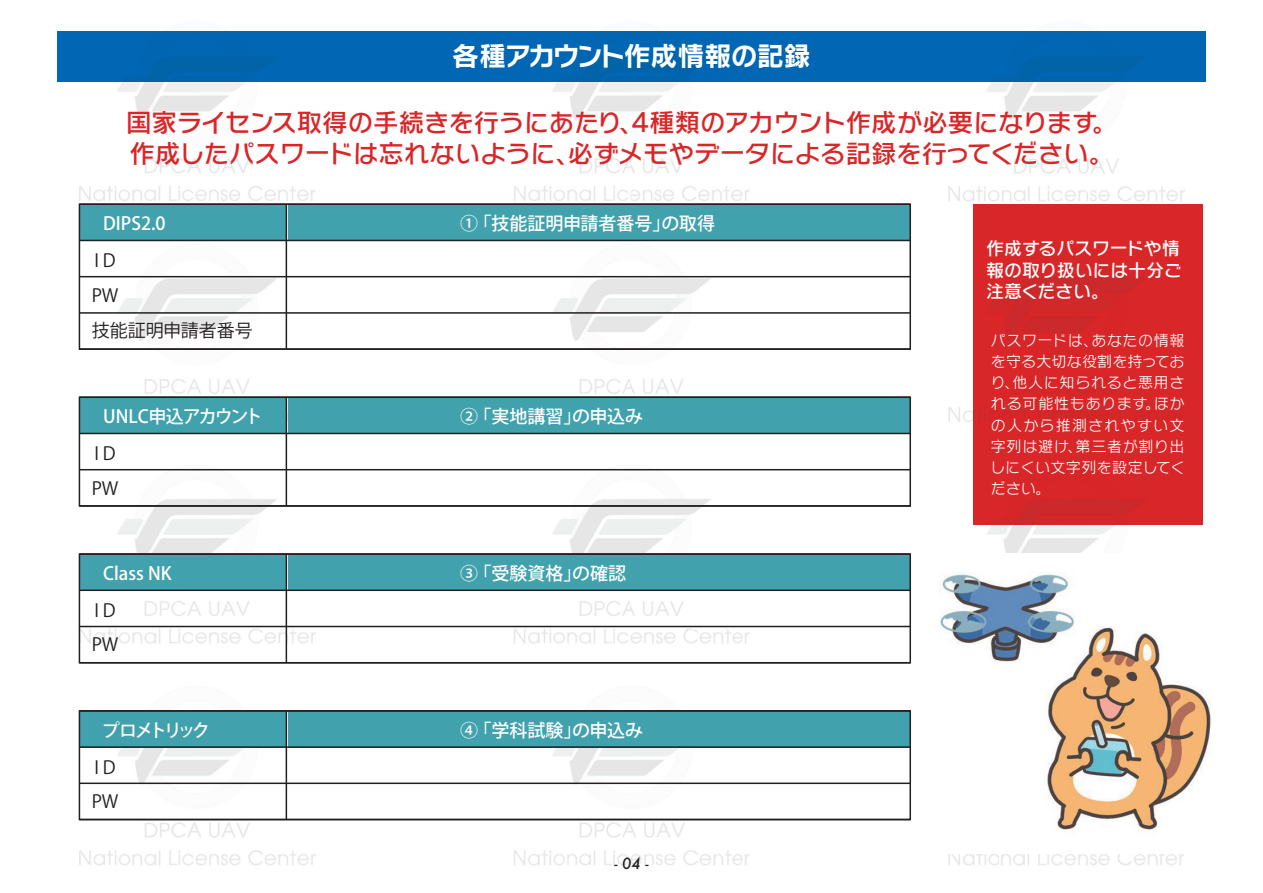
<style>
.page{position:relative;width:1263px;height:893px;background:#fff}
.page>*{position:absolute;margin:0;border:0;box-sizing:border-box;transform-origin:0 0}
.t1{font:26.85px "Rodin NTLG Pro B";letter-spacing:-.02em;color:#fff}
.t2{font:25.5px/30.6px "Rodin NTLG Pro DB";letter-spacing:-.01em;color:#d92628}
.t3{font:500 18px "Koz Go Pr 6 N";color:#fff}
.t4{font:18px/21.3px "Rodin NTLG Pro DB";letter-spacing:-.01em;color:#fff;text-align:justify}
.t5{font:18px/34.5px "Koz Go Pr 6 N";color:#231f20}
.t6{font:500 18px "Koz Go Pr 6 N";letter-spacing:-.04em;color:#fff}
.t7{font:500 18px "Koz Go Pr 6 N";letter-spacing:-.2em;color:#fff}
.t8{font:15px/21.3px "Rodin NTLG Pro M";letter-spacing:.05em;color:#fff;text-align:justify}
.t9{font:italic 500 15px "Futura";color:#231f20}
</style>
<div class="page">
<img style="left:57px;top:31px;width:890px;height:835px">
<img style="left:947px;top:31px;width:259px;height:179px">
<img style="left:948px;top:407px;width:52px;height:459px">
<img style="left:1159px;top:210px;width:44px;height:656px">
<img style="left:1000px;top:525px;width:158px;height:341px">
<img style="left:57px;top:32px;width:1148px;height:49px">
<div style="left:79px;top:204px;width:208px;height:37px;background:#41a1ac"></div>
<div style="left:288px;top:204px;width:622px;height:37px;background:#41a1ac"></div>
<div style="left:79px;top:203px;width:832px;height:147px;border:2px solid #231f20"></div>
<hr style="left:286px;top:204px;width:1px;height:145px;background:#231f20">
<hr style="left:79px;top:240px;width:831px;height:1px;background:#231f20">
<hr style="left:79px;top:276px;width:831px;height:1px;background:#231f20">
<hr style="left:79px;top:312px;width:831px;height:2px;background:#231f20">
<div style="left:79px;top:397px;width:208px;height:37px;background:#41a1ac"></div>
<div style="left:288px;top:397px;width:622px;height:37px;background:#41a1ac"></div>
<div style="left:79px;top:396px;width:832px;height:111px;border:2px solid #231f20"></div>
<hr style="left:286px;top:397px;width:1px;height:109px;background:#231f20">
<hr style="left:79px;top:433px;width:831px;height:1px;background:#231f20">
<hr style="left:79px;top:505px;width:831px;height:2px;background:#231f20">
<hr style="left:79px;top:469px;width:831px;height:1px;background:#231f20">
<div style="left:79px;top:554px;width:208px;height:37px;background:#41a1ac"></div>
<div style="left:288px;top:554px;width:622px;height:37px;background:#41a1ac"></div>
<hr style="left:286px;top:554px;width:1px;height:109px;background:#231f20">
<hr style="left:79px;top:589px;width:831px;height:2px;background:#231f20">
<hr style="left:79px;top:553px;width:831px;height:2px;background:#231f20">
<hr style="left:79px;top:662px;width:831px;height:1px;background:#231f20">
<hr style="left:79px;top:626px;width:831px;height:1px;background:#231f20">
<div style="left:79px;top:711px;width:208px;height:36px;background:#41a1ac"></div>
<div style="left:288px;top:711px;width:622px;height:36px;background:#41a1ac"></div>
<hr style="left:286px;top:711px;width:1px;height:108px;background:#231f20">
<hr style="left:79px;top:746px;width:831px;height:2px;background:#231f20">
<hr style="left:79px;top:710px;width:831px;height:2px;background:#231f20">
<hr style="left:79px;top:819px;width:831px;height:1px;background:#231f20">
<hr style="left:79px;top:782px;width:831px;height:2px;background:#231f20">
<img style="left:973px;top:204px;width:229px;height:321px">
<img style="left:940px;top:553px;width:271px;height:300px">
<h1 class="t1" style="left:452px;top:38px;width:360px">各種アカウント作成情報の記録</h1>
<h2 class="t2" style="left:126px;top:106px;width:993px">国家ライセンス取得の手続きを行うにあたり、4種類のアカウント作成が必要になります。作成したパスワードは忘れないように、必ずメモやデータによる記録を行ってください。</h2>
<p class="t3" style="left:103px;top:213px;width:64px">DIPS2.0</p>
<p class="t5" style="left:92px;top:243px;width:163px;line-height:35.1px">ID<br>PW<br>技能証明申請者番号</p>
<p class="t6" style="left:103px;top:406px;width:161px">UNLC申込アカウント</p>
<p class="t5" style="left:92px;top:437px;width:28px">ID<br>PW</p>
<p class="t3" style="left:103px;top:563px;width:70px">Class NK</p>
<p class="t5" style="left:92px;top:593px;width:28px">ID<br>PW</p>
<p class="t7" style="left:102px;top:720px;width:110px">プロメトリック</p>
<p class="t5" style="left:92px;top:750px;width:28px">ID<br>PW</p>
<p class="t3" style="left:460px;top:213px;width:256px">① 「技能証明申請者番号」の取得</p>
<p class="t3" style="left:460px;top:406px;width:184px">② 「実地講習」の申込み</p>
<p class="t3" style="left:460px;top:563px;width:167px">③ 「受験資格」の確認</p>
<p class="t3" style="left:460px;top:720px;width:184px">④ 「学科試験」の申込み</p>
<p class="t9" style="left:614px;top:853px;width:36px">- 04 -</p>
<p class="t4" style="left:986px;top:237px;width:197px">作成するパスワードや情報の取り扱いには十分ご注意ください。</p>
<p class="t8" style="left:990px;top:329px;width:196px">パスワードは、あなたの情報を守る大切な役割を持っており、他人に知られると悪用される可能性もあります。ほかの人から推測されやすい文字列は避け、第三者が割り出しにくい文字列を設定してください。</p>
</div>
